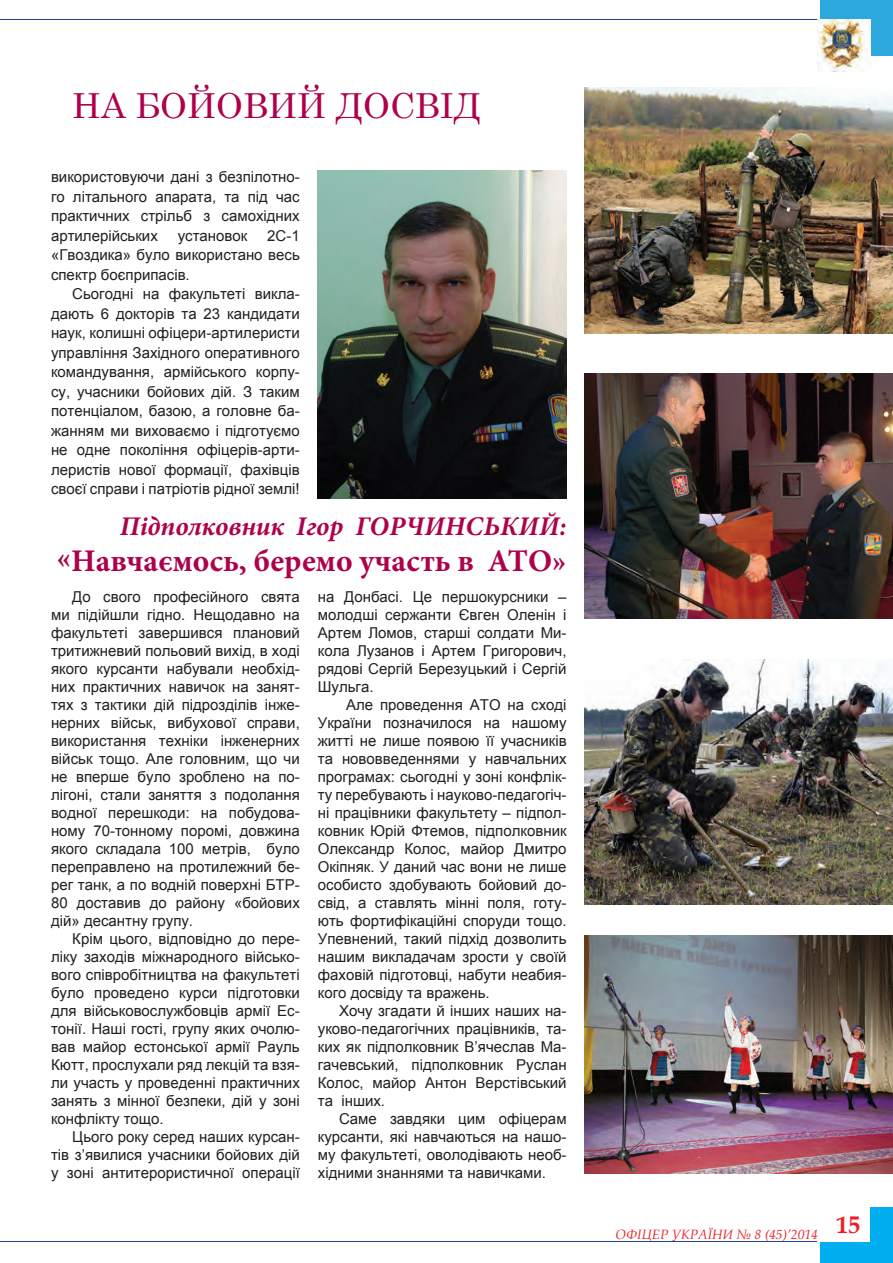
<style>
.page{position:relative;width:893px;height:1263px;background:#fff}
.page>*{position:absolute;margin:0;border:0;box-sizing:border-box;transform-origin:0 0}
.Обычный_wrd_87{font:34.5px "Century";color:#ae014b}
.Обычный_wrd_87-2{font:700 31.5px "Minion Pro";color:#ae014b}
.Обычный_wrd_87-3{font:italic 700 27px "Minion Pro";color:#ae014b}
.Обычный_wrd_87-4{font:15px/18px "Arial";color:#231f20;text-align:justify}
.t1{font:italic 13.5px "Book Antiqua";color:#ee1e23}
</style>
<div class="page">
<div style="left:820px;top:1207px;width:73px;height:56px;background:#00aeef"></div>
<div style="left:818px;top:1193px;width:52px;height:49px;background:#fff"></div>
<div style="left:820px;top:0;width:73px;height:56px;background:#2ca8df"></div>
<hr style="left:0;top:19px;width:820px;height:1px;background:#1a459c">
<img style="left:818px;top:19px;width:52px;height:53px">
<hr style="left:0;top:1241px;width:817px;height:1px;background:#1a459c">
<img style="left:318px;top:170px;width:249px;height:328px">
<img style="left:585px;top:374px;width:308px;height:245px">
<img style="left:585px;top:935px;width:308px;height:238px">
<img style="left:585px;top:88px;width:308px;height:245px">
<img style="left:585px;top:659px;width:308px;height:245px">
<p class="Обычный_wrd_87" style="left:72px;top:76px;width:410px">НА БОЙОВИЙ ДОСВІД</p>
<p class="Обычный_wrd_87-4" style="left:51px;top:167px;width:250px;line-height:19.5px">використовуючи дані з безпілотно&shy;го літального апарата, та під час практичних стрільб з самохідних артилерійських</p>
<p class="Обычный_wrd_87-4" style="left:51px;top:226px;width:250px;line-height:19.5px;text-indent:216px">2С-1 «Гвоздика» було використано весь спектр боєприпасів.</p>
<p class="Обычный_wrd_87-4" style="left:51px;top:284px;width:250px;line-height:19.5px;text-indent:21px">Сьогодні на факультеті викла&shy;дають 6 докторів та 23 кандидати наук, колишні офіцери-артилеристи управління Західного оперативного командування, армійського корпу&shy;су, учасники бойових дій. З таким потенціалом, базою, а головне ба&shy;жанням ми виховаємо і підготуємо не одне покоління офіцерів-арти&shy;леристів нової формації, фахівців своєї справи і патріотів рідної землі!</p>
<p class="Обычный_wrd_87-4" style="left:178px;top:227px;width:71px">установок</p>
<p class="Обычный_wrd_87-3" style="left:120px;top:507px;width:448px">Підполковник Ігор ГОРЧИНСЬКИЙ:</p>
<p class="Обычный_wrd_87-2" style="left:57px;top:539px;width:512px">«Навчаємось, беремо участь в АТО»</p>
<p class="Обычный_wrd_87-4" style="left:318px;top:588px;width:250px">на Донбасі. Це першокурсники – молодші сержанти Євген Оленін і Артем Ломов, старші солдати Ми&shy;кола Лузанов і Артем Григорович, рядові Сергій Березуцький і Сергій Шульга.</p>
<p class="Обычный_wrd_87-4" style="left:318px;top:696px;width:250px;text-indent:28px">Але проведення АТО на сході України позначилося на нашому житті не лише появою її учасників та нововведеннями у навчальних програмах: сьогодні у зоні конфлік&shy;ту перебувають і науково-педагогіч&shy;ні працівники факультету – підпол&shy;ковник Юрій Фтемов, підполковник Олександр Колос, майор Дмитро Окіпняк. У даний час вони не лише особисто здобувають бойовий до&shy;свід, а ставлять мінні поля, готу&shy;ють фортифікаційні споруди тощо.<br>Упевнений, такий підхід дозволить нашим викладачам зрости у своїй фаховій підготовці, набути неабия&shy;кого досвіду та вражень.</p>
<p class="Обычный_wrd_87-4" style="left:318px;top:1002px;width:250px;text-indent:21px">Хочу згадати й інших наших на&shy;уково-педагогічних працівників, та&shy;ких як підполковник В’ячеслав Ма&shy;гачевський, підполковник Руслан Колос, майор Антон Верстівський та інших.</p>
<p class="Обычный_wrd_87-4" style="left:318px;top:1110px;width:250px;text-indent:21px">Саме завдяки цим офіцерам курсанти, які навчаються на нашо&shy;му факультеті, оволодівають необ&shy;хідними знаннями та навичками.</p>
<p class="Обычный_wrd_87-4" style="left:51px;top:588px;width:250px;text-indent:21px">До свого професійного свята ми підійшли гідно. Нещодавно на факультеті завершився плановий тритижневий польовий вихід, в ході якого курсанти набували необхід&shy;них практичних навичок на занят&shy;тях з тактики дій підрозділів інже&shy;нерних військ, вибухової справи, використання техніки інженерних військ тощо. Але головним, що чи не вперше було зроблено на по&shy;лігоні, стали заняття з подолання водної перешкоди: на побудова&shy;ному 70-тонному поромі, довжина якого складала 100 метрів, було переправлено на протилежний бе&shy;рег танк, а по водній поверхні БТР-80 доставив до району «бойових дій» десантну групу.</p>
<p class="Обычный_wrd_87-4" style="left:51px;top:930px;width:250px;text-indent:21px">Крім цього, відповідно до пере&shy;ліку заходів міжнародного військо&shy;вого співробітництва на факультеті було проведено курси підготовки для військовослужбовців армії Ес&shy;тонії. Наші гості, групу яких очолю&shy;вав майор естонської армії Рауль Кютт, прослухали ряд лекцій та взя&shy;ли участь у проведенні практичних занять з мінної безпеки, дій у зоні конфлікту тощо.</p>
<p class="Обычный_wrd_87-4" style="left:51px;top:1128px;width:250px;text-indent:21px">Цього року серед наших курсан&shy;тів з’явилися учасники бойових дій у зоні антитерористичної операції</p>
<p class="t1" style="left:616px;top:1225px;width:246px">ОФІЦЕР УКРАЇНИ № 8 (45)’2014 <sup>15</sup></p>
</div>
